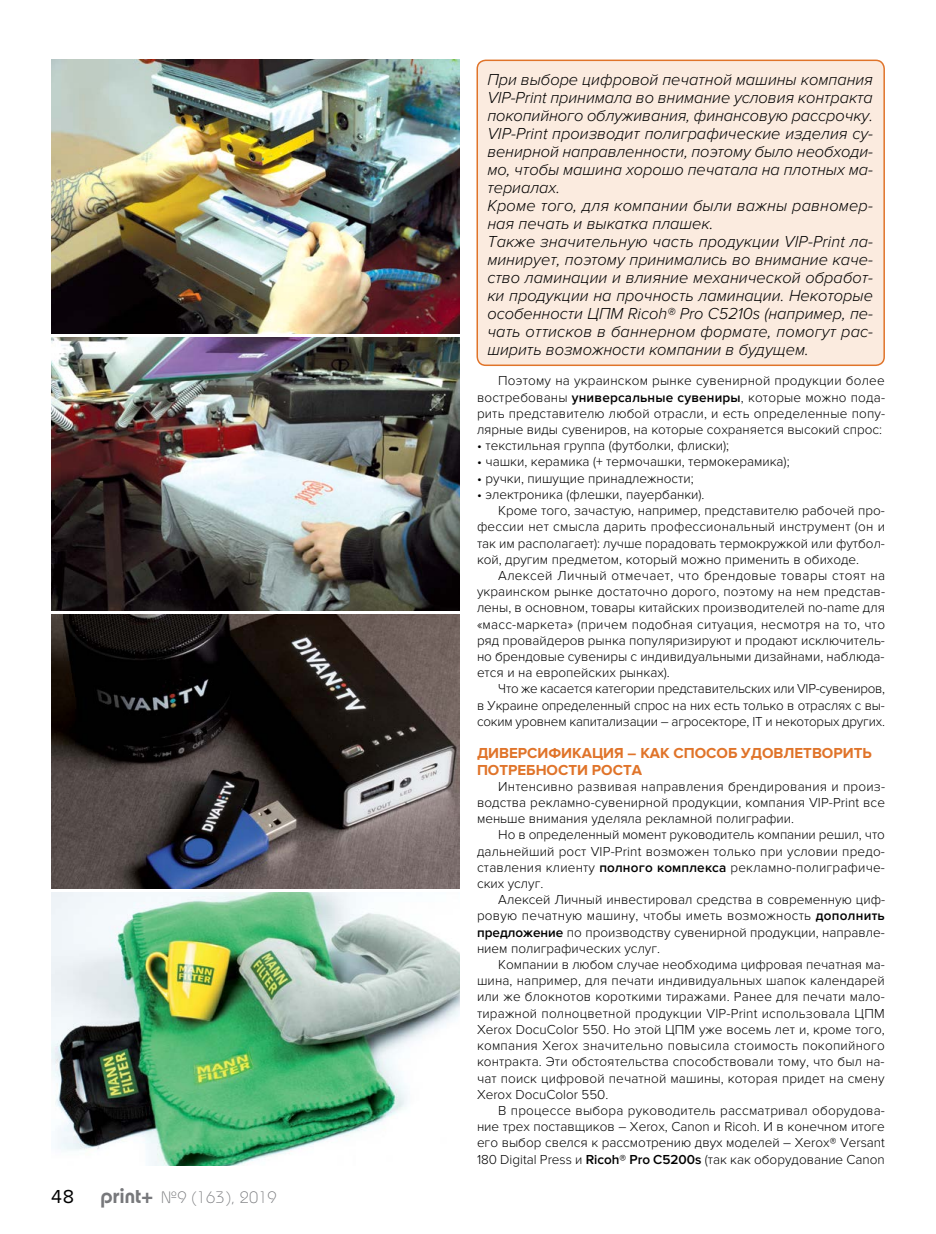
<style>
.page{position:relative;width:936px;height:1234px;background:#fff}
.page>*{position:absolute;margin:0;border:0;box-sizing:border-box;transform-origin:0 0}
.t1{font:italic 300 16.5px/18px "Proxima Nova";color:#000}
.t2{font:300 16.5px "Bauhaus C";color:#77787b}
.t3{font:700 15px/16.2px "Proxima Nova";color:#e0742a}
.t4{font:300 13.5px/16.2px "Proxima Nova";color:#000;text-align:justify}
.t5{font:300 13.5px "Proxima Nova";letter-spacing:.025em;color:#000}
.s1{font-family:"Proxima Nova";font-weight:400;font-size:19.5px;color:#000}
.s2{font-weight:600;font-size:21px}
.s3{font-weight:600}
</style>
<div class="page">
<div style="left:477px;top:60px;width:407px;height:305px;background:#fbebdf;border-radius:9px"></div>
<div style="left:476px;top:60px;width:408px;height:306px;border:2px solid #e0742a;border-radius:9px"></div>
<img style="left:51px;top:60px;width:408px;height:273px">
<img style="left:51px;top:337px;width:408px;height:273px">
<img style="left:51px;top:614px;width:408px;height:274px">
<img style="left:51px;top:892px;width:408px;height:273px">
<p class="t2" style="left:51px;top:1187px;width:227px"><span class="s1">48</span> <span class="s2">print+</span> №9 (163), 2019</p>
<p class="t1" style="left:487px;top:71px;width:387px">При выборе цифровой печатной машины компания VIP-Print принимала во внимание условия контракта покопийного облуживания, финансовую рассрочку.<br>VIP-Print производит полиграфические изделия су&shy;венирной направленности, поэтому было необходи&shy;мо, чтобы машина хорошо печатала на плотных ма&shy;териалах.<br>Кроме того, для компании были важны равномер&shy;ная печать и выкатка плашек.<br>Также значительную часть продукции VIP-Print ла&shy;минирует, поэтому принимались во внимание каче&shy;ство ламинации и влияние механической обработ&shy;ки продукции на прочность ламинации. Некоторые особенности ЦПМ Ricoh® Pro C5210s (например, пе&shy;чать оттисков в баннерном формате, помогут рас&shy;ширить возможности компании в будущем.</p>
<p class="t4" style="left:477px;top:373px;width:409px;text-indent:21px">Поэтому на украинском рынке сувенирной продукции более востребованы <span class="s3">универсальные сувениры</span>, которые можно пода&shy;рить представителю любой отрасли, и есть определенные попу&shy;лярные виды сувениров, на которые сохраняется высокий спрос:</p>
<p class="t4" style="left:477px;top:438px;width:254px">• текстильная группа (футболки, флиски);</p>
<p class="t4" style="left:477px;top:454px;width:314px">• чашки, керамика (+ термочашки, термокерамика);</p>
<p class="t4" style="left:477px;top:470px;width:218px">• ручки, пишущие принадлежности;</p>
<p class="t4" style="left:477px;top:486px;width:229px">• электроника (флешки, пауербанки).</p>
<p class="t4" style="left:498px;top:502px;width:388px">Кроме того, зачастую, например, представителю рабочей про-</p>
<p class="t4" style="left:477px;top:519px;width:409px">фессии нет смысла дарить профессиональный инструмент (он и</p>
<p class="t4" style="left:477px;top:535px;width:409px">так им располагает): лучше порадовать термокружкой или футбол-</p>
<p class="t4" style="left:477px;top:551px;width:384px">кой, другим предметом, который можно применить в обиходе.</p>
<p class="t5" style="left:498px;top:567px;width:388px">Алексей Личный отмечает, что брендовые товары стоят на</p>
<p class="t4" style="left:477px;top:583px;width:409px">украинском рынке достаточно дорого, поэтому на нем представ-</p>
<p class="t4" style="left:477px;top:600px;width:409px">лены, в основном, товары китайских производителей no-name для</p>
<p class="t4" style="left:477px;top:616px;width:409px">«масс-маркета» (причем подобная ситуация, несмотря на то, что</p>
<p class="t4" style="left:477px;top:632px;width:409px">ряд провайдеров рынка популяризируют и продают исключитель-</p>
<p class="t4" style="left:477px;top:648px;width:409px">но брендовые сувениры с индивидуальными дизайнами, наблюда-</p>
<p class="t4" style="left:477px;top:664px;width:194px">ется и на европейских рынках).</p>
<p class="t4" style="left:498px;top:681px;width:388px">Что же касается категории представительских или VIP-сувениров,</p>
<p class="t4" style="left:477px;top:697px;width:409px">в Украине определенный спрос на них есть только в отраслях с вы-</p>
<p class="t4" style="left:477px;top:713px;width:409px">соким уровнем капитализации – агросекторе, IT и некоторых других.</p>
<p class="t3" style="left:477px;top:745px;width:396px">ДИВЕРСИФИКАЦИЯ – КАК СПОСОБ УДОВЛЕТВОРИТЬ<br>ПОТРЕБНОСТИ РОСТА</p>
<p class="t4" style="left:477px;top:778px;width:409px;text-indent:21px">Интенсивно развивая направления брендирования и произ&shy;водства рекламно-сувенирной продукции, компания VIP-Print все меньше внимания уделяла рекламной полиграфии.</p>
<p class="t4" style="left:477px;top:826px;width:409px;text-indent:21px">Но в определенный момент руководитель компании решил, что дальнейший рост VIP-Print возможен только при условии предо&shy;ставления клиенту <span class="s3">полного комплекса</span> рекламно-полиграфиче&shy;ских услуг.</p>
<p class="t4" style="left:477px;top:891px;width:409px;text-indent:21px">Алексей Личный инвестировал средства в современную циф&shy;ровую печатную машину, чтобы иметь возможность <span class="s3">дополнить предложение</span> по производству сувенирной продукции, направле&shy;нием полиграфических услуг.</p>
<p class="t4" style="left:477px;top:956px;width:409px;text-indent:21px">Компании в любом случае необходима цифровая печатная ма&shy;шина, например, для печати индивидуальных шапок календарей или же блокнотов короткими тиражами. Ранее для печати мало&shy;тиражной полноцветной продукции VIP-Print использовала ЦПМ Xerox DocuColor 550. Но этой ЦПМ уже восемь лет и, кроме того, компания Xerox значительно повысила стоимость покопийного контракта. Эти обстоятельства способствовали тому, что был на&shy;чат поиск цифровой печатной машины, которая придет на смену Xerox DocuColor 550.</p>
<p class="t4" style="left:477px;top:1102px;width:409px;text-indent:21px">В процессе выбора руководитель рассматривал оборудова&shy;ние трех поставщиков – Xerox, Canon и Ricoh. И в конечном итоге его выбор свелся к рассмотрению двух моделей – Xerox® Versant 180 Digital Press и <span class="s3">Ricoh® Pro C5200s</span> (так как оборудование Canon</p>
</div>
